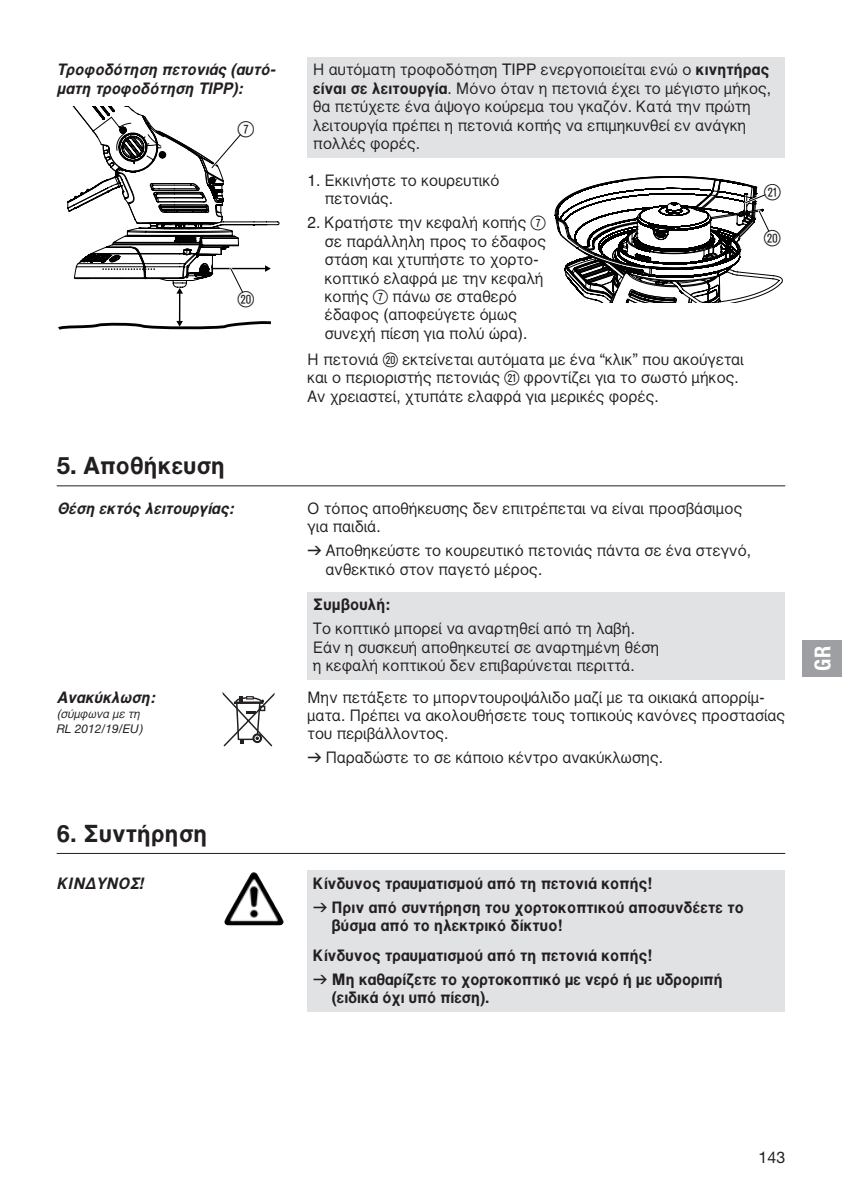
<style>
.page{position:relative;width:842px;height:1191px;background:#fff}
.page>*{position:absolute;margin:0;border:0;box-sizing:border-box;transform-origin:0 0}
.t1{font:24px "GARDENA Pro GRE Bold";color:#231f20}
.t2{font:22.2px/46px "Ziffernim Kreisund Quadrat BQ";color:#231f20}
.t3{font:22px "Ziffernim Kreisund Quadrat BQ";color:#231f20}
.t4{font:22px "GARDENA Pro Bo Cond";color:#fff}
.t5{font:16px/18.4px "GARDENA Pro GRE Regular";color:#231f20}
.t6{font:16px/24px "GARDENA Pro GRE Bold";color:#231f20}
.t7{font:16px/18.4px "GARDENA Pro GRE Bo Ita";color:#231f20}
.t8{font:16px "GARDENA Pro";color:#231f20}
.t9{font:italic 12px "GARDENA Pro";color:#231f20}
.t10{font:12px "GARDENA Pro GRE Reg Ita";color:#231f20}
.s1{font-family:"GARDENA Pro GRE Bold"}
.s2{font-family:"Ziffernim Kreisund Quadrat BQ";font-size:20px}
.s3{font-family:"GARDENA Pro";font-weight:700}
.s4{font-family:"Formdruck"}
.s5{font-family:"GARDENA Pro GRE Reg Ita";font-style:normal}
.s6{font-family:"GARDENA Pro";font-weight:700;font-style:italic}
</style>
<div class="page">
<div style="left:308px;top:57px;width:477px;height:100px;background:#e1e2e4"></div>
<svg style="left:58px;top:106px;width:222px;height:224px"></svg>
<svg style="left:554px;top:176px;width:229px;height:126px"></svg>
<div style="left:308px;top:592px;width:477px;height:87px;background:#e1e2e4"></div>
<hr style="left:57px;top:485px;width:728px;height:1px;background:#231f20">
<svg style="left:222px;top:692px;width:53px;height:55px"></svg>
<div style="left:308px;top:870px;width:477px;height:141px;background:#e1e2e4"></div>
<hr style="left:57px;top:853px;width:728px;height:1px;background:#231f20">
<img style="left:227px;top:872px;width:26px;height:44px">
<div style="left:802px;top:640px;width:40px;height:36px;background:#9d9fa2"></div>
<p class="t7" style="left:57px;top:60px;width:220px">Τροφοδότηση πετονιάς (αυτό&shy;ματη τροφοδότηση TIPP):</p>
<h3 class="t3" style="left:238px;top:116px;width:18px">7</h3>
<h3 class="t3" style="left:238px;top:287px;width:18px">p</h3>
<p class="t5" style="left:313px;top:60px;width:459px">Η αυτόματη τροφοδότηση TIPP ενεργοποιείται ενώ ο <span class="s1">κινητήρας είναι σε λειτουργία</span>. Μόνο όταν η πετονιά έχει το μέγιστο μήκος, θα πετύχετε ένα άψογο κούρεμα του γκαζόν. Κατά την πρώτη λειτουργία πρέπει η πετονιά κοπής να επιμηκυνθεί εν ανάγκη πολλές φορές.</p>
<p class="t5" style="left:325px;top:171px;width:176px;text-indent:-17px">1. Εκκινήστε το κουρευτικό πετονιάς.</p>
<p class="t5" style="left:325px;top:213px;width:223px;text-indent:-17px">2. Κρατήστε την κεφαλή κοπής <span class="s2">7 </span>σε παράλληλη προς το έδαφος στάση και χτυπήστε το χορτο&shy;κοπτικό ελαφρά με την κεφαλή κοπής <span class="s2">7</span> πάνω σε σταθερό έδαφος (αποφεύγετε όμως συνεχή πίεση για πολύ ώρα).</p>
<h2 class="t2" style="left:764px;top:169px;width:18px">a p</h2>
<p class="t5" style="left:308px;top:350px;width:438px">Η πετονιά <span class="s2">p</span> εκτείνεται αυτόματα με ένα “κλικ” που ακούγεται και ο περιοριστής πετονιάς <span class="s2">a</span> φροντίζει για το σωστό μήκος.<br>Αν χρειαστεί, χτυπάτε ελαφρά για μερικές φορές.</p>
<h1 class="t1" style="left:57px;top:451px;width:170px"><span class="s3">5.</span> Αποθήκευση</h1>
<p class="t7" style="left:57px;top:499px;width:179px">Θέση εκτός λειτουργίας:</p>
<p class="t5" style="left:308px;top:499px;width:436px">Ο τόπος αποθήκευσης δεν επιτρέπεται να είναι προσβάσιμος για παιδιά.</p>
<p class="t5" style="left:326px;top:541px;width:427px;text-indent:-18px"><span class="s4">v</span> Αποθηκεύστε το κουρευτικό πετονιάς πάντα σε ένα στεγνό, ανθεκτικό στον παγετό μέρος.</p>
<p class="t6" style="left:313px;top:592px;width:79px">Συμβουλή:</p>
<p class="t5" style="left:313px;top:619px;width:348px">Το κοπτικό μπορεί να αναρτηθεί από τη λαβή.<br>Εάν η συσκευή αποθηκευτεί σε αναρτημένη θέση η κεφαλή κοπτικού δεν επιβαρύνεται περιττά.</p>
<p class="t7" style="left:57px;top:687px;width:100px">Ανακύκλωση:</p>
<p class="t10" style="left:57px;top:706px;width:85px">(σύμφωνα με τη</p>
<p class="t9" style="left:57px;top:721px;width:88px">RL 2012/19/EU<span class="s5">)</span></p>
<p class="t5" style="left:308px;top:687px;width:479px">Μην πετάξετε το μπορντουροψάλιδο μαζί με τα οικιακά απορρίμ&shy;ματα. Πρέπει να ακολουθήσετε τους τοπικούς κανόνες προστασίας του περιβάλλοντος.</p>
<p class="t5" style="left:308px;top:748px;width:357px"><span class="s4">v</span> Παραδώστε το σε κάποιο κέντρο ανακύκλωσης.</p>
<h1 class="t1" style="left:57px;top:819px;width:153px">6. Συντήρηση</h1>
<p class="t7" style="left:57px;top:873px;width:89px">ΚΙΝΔΥΝΟΣ<span class="s6">!</span></p>
<p class="t6" style="left:313px;top:871px;width:432px">Κίνδυνος τραυματισμού από τη πετονιά κοπής!<br><span class="s4">v</span> Πριν από συντήρηση του χορτοκοπτικού αποσυνδέετε το</p>
<p class="t6" style="left:313px;top:910px;width:341px;line-height:29.8px;text-indent:18px">βύσμα από το ηλεκτρικό δίκτυο!<br>Κίνδυνος τραυματισμού από τη πετονιά κοπής!</p>
<p class="t6" style="left:332px;top:970px;width:392px;line-height:18.4px;text-indent:-19px"><span class="s4">v</span> Μη καθαρίζετε το χορτοκοπτικό με νερό ή με υδροριπή (ειδικά όχι υπό πίεση).</p>
<h3 class="t4" style="left:809px;top:670px;width:26px;rotate:-90deg">GR</h3>
<p class="t8" style="left:759px;top:1147px;width:28px">143</p>
</div>
